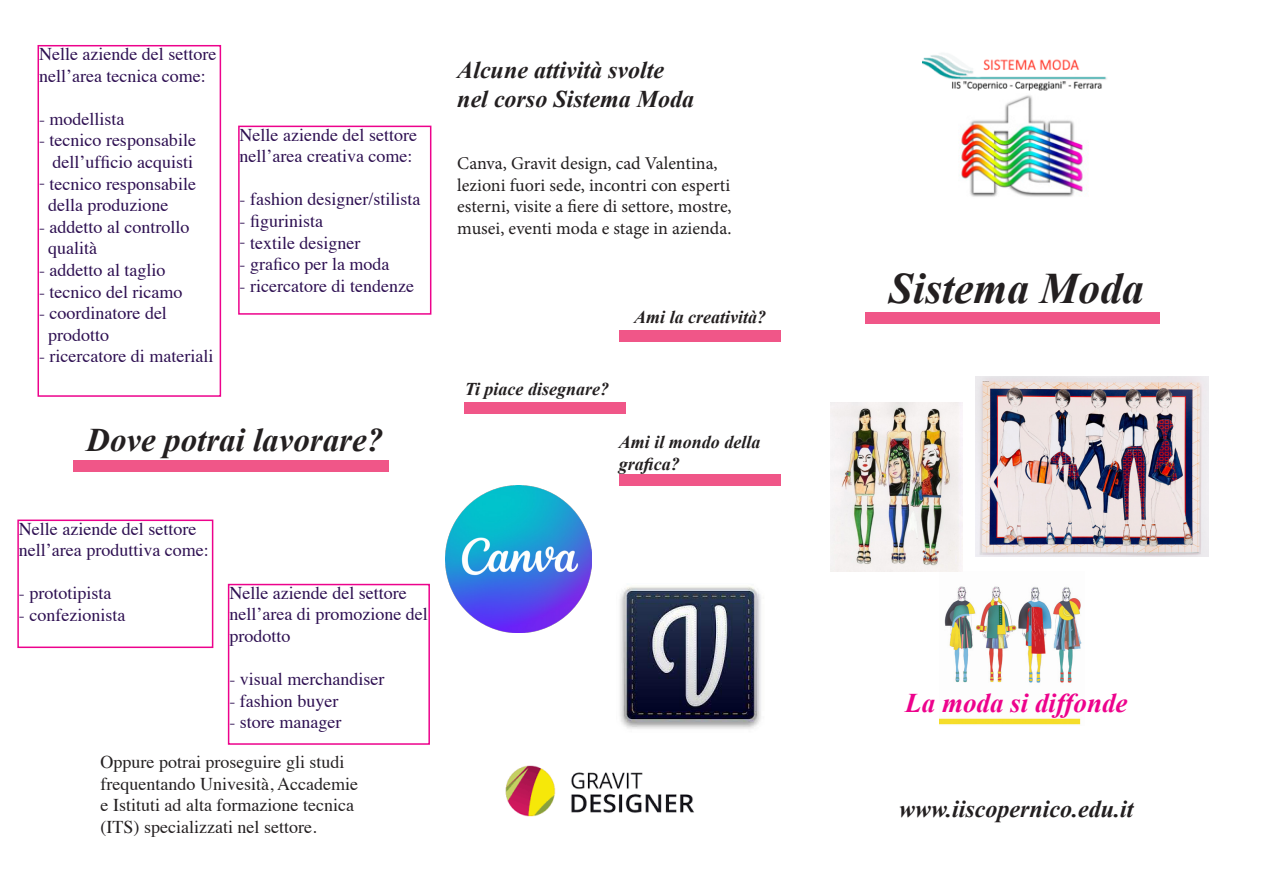
<style>
.page{position:relative;width:1263px;height:893px;background:#fff}
.page>*{position:absolute;margin:0;border:0;box-sizing:border-box;transform-origin:0 0}
.t1{font:italic 700 43.5px "Times New Roman";color:#231f20}
.t2{font:italic 700 33px "Times New Roman";color:#231f20}
.t3{font:italic 700 27px "Times New Roman";color:#ed028c}
.t4{font:italic 700 24px "Times New Roman";color:#231f20}
.t5{font:18px/21.6px "Times";color:#2d0f51}
.t6{font:18px/21.6px "Minion Pro";color:#231f20;text-align:justify}
.t7{font:18px/21.6px "Times";color:#231f20}
.t8{font:italic 700 18px/21.6px "Times New Roman";color:#231f20}
</style>
<div class="page">
<img style="left:960px;top:95px;width:123px;height:102px">
<img style="left:922px;top:53px;width:185px;height:38px">
<img style="left:939px;top:586px;width:143px;height:139px">
<div style="left:238px;top:126px;width:193px;height:189px;border:2px solid #ed028c"></div>
<div style="left:38px;top:45px;width:183px;height:352px;border:2px solid #ed028c"></div>
<div style="left:17px;top:520px;width:196px;height:128px;border:2px solid #ed028c"></div>
<div style="left:228px;top:584px;width:202px;height:161px;border:2px solid #ed028c"></div>
<img style="left:975px;top:376px;width:233px;height:180px">
<img style="left:830px;top:403px;width:133px;height:169px">
<img style="left:446px;top:486px;width:145px;height:147px">
<img style="left:505px;top:765px;width:189px;height:52px">
<img style="left:620px;top:586px;width:141px;height:143px">
<div style="left:464px;top:402px;width:162px;height:12px;background:#f05688"></div>
<div style="left:619px;top:330px;width:161px;height:12px;background:#f05688"></div>
<div style="left:619px;top:474px;width:161px;height:12px;background:#f05688"></div>
<div style="left:866px;top:312px;width:294px;height:12px;background:#f05688"></div>
<div style="left:74px;top:460px;width:315px;height:12px;background:#f05688"></div>
<p class="t5" style="left:39px;top:42px;width:179px">Nelle aziende del settore</p>
<p class="t5" style="left:39px;top:63px;width:168px">nell’area tecnica come:</p>
<p class="t5" style="left:39px;top:106px;width:87px">- modellista</p>
<p class="t5" style="left:39px;top:128px;width:158px">- tecnico responsabile</p>
<p class="t5" style="left:53px;top:150px;width:142px">dell’ufficio acquisti</p>
<p class="t5" style="left:39px;top:171px;width:158px">- tecnico responsabile</p>
<p class="t5" style="left:48px;top:193px;width:122px">della produzione</p>
<p class="t5" style="left:39px;top:214px;width:152px">- addetto al controllo</p>
<p class="t5" style="left:48px;top:236px;width:50px">qualità</p>
<p class="t5" style="left:39px;top:258px;width:128px">- addetto al taglio</p>
<p class="t5" style="left:39px;top:279px;width:145px">- tecnico del ricamo</p>
<p class="t5" style="left:39px;top:301px;width:129px">- coordinatore del</p>
<p class="t5" style="left:48px;top:322px;width:63px">prodotto</p>
<p class="t5" style="left:39px;top:344px;width:176px">- ricercatore di materiali</p>
<p class="t5" style="left:240px;top:122px;width:179px">Nelle aziende del settore</p>
<p class="t5" style="left:240px;top:144px;width:174px">nell’area creativa come:</p>
<p class="t5" style="left:240px;top:187px;width:182px">- fashion designer/stilista</p>
<p class="t5" style="left:240px;top:209px;width:85px">- figurinista</p>
<p class="t5" style="left:240px;top:230px;width:122px">- textile designer</p>
<p class="t5" style="left:240px;top:252px;width:151px">- grafico per la moda</p>
<p class="t5" style="left:240px;top:273px;width:176px">- ricercatore di tendenze</p>
<p class="t2" style="left:86px;top:417px;width:298px">Dove potrai lavorare?</p>
<p class="t5" style="left:19px;top:516px;width:179px">Nelle aziende del settore</p>
<p class="t5" style="left:19px;top:538px;width:191px">nell’area produttiva come:</p>
<p class="t5" style="left:19px;top:581px;width:94px">- prototipista</p>
<p class="t5" style="left:19px;top:603px;width:108px">- confezionista</p>
<p class="t5" style="left:229px;top:580px;width:179px">Nelle aziende del settore</p>
<p class="t5" style="left:229px;top:602px;width:200px">nell’area di promozione del prodotto</p>
<p class="t5" style="left:229px;top:667px;width:156px">- visual merchandiser</p>
<p class="t5" style="left:229px;top:688px;width:110px">- fashion buyer</p>
<p class="t5" style="left:229px;top:710px;width:113px">- store manager</p>
<p class="t7" style="left:101px;top:750px;width:259px">Oppure potrai proseguire gli studi frequentando Univesità, Accademie e Istituti ad alta formazione tecnica (ITS) specializzati nel settore.</p>
<p class="t4" style="left:457px;top:53px;width:208px">Alcune attività svolte</p>
<p class="t4" style="left:457px;top:82px;width:238px">nel corso Sistema Moda</p>
<p class="t6" style="left:457px;top:153px;width:262px">Canva, Gravit design, cad Valentina,</p>
<p class="t6" style="left:457px;top:174px;width:276px">lezioni fuori sede, incontri con esperti esterni, visite a fiere di settore, mostre, musei, eventi moda e stage in azienda.</p>
<p class="t8" style="left:634px;top:306px;width:134px">Ami la creatività?</p>
<p class="t8" style="left:465px;top:378px;width:146px">Ti piace disegnare?</p>
<p class="t8" style="left:619px;top:431px;width:143px">Ami il mondo della grafica?</p>
<p class="t1" style="left:889px;top:258px;width:256px">Sistema Moda</p>
<p class="t3" style="left:905px;top:684px;width:224px">La moda si diffonde</p>
<p class="t4" style="left:899px;top:792px;width:236px">www.iiscopernico.edu.it</p>
</div>
